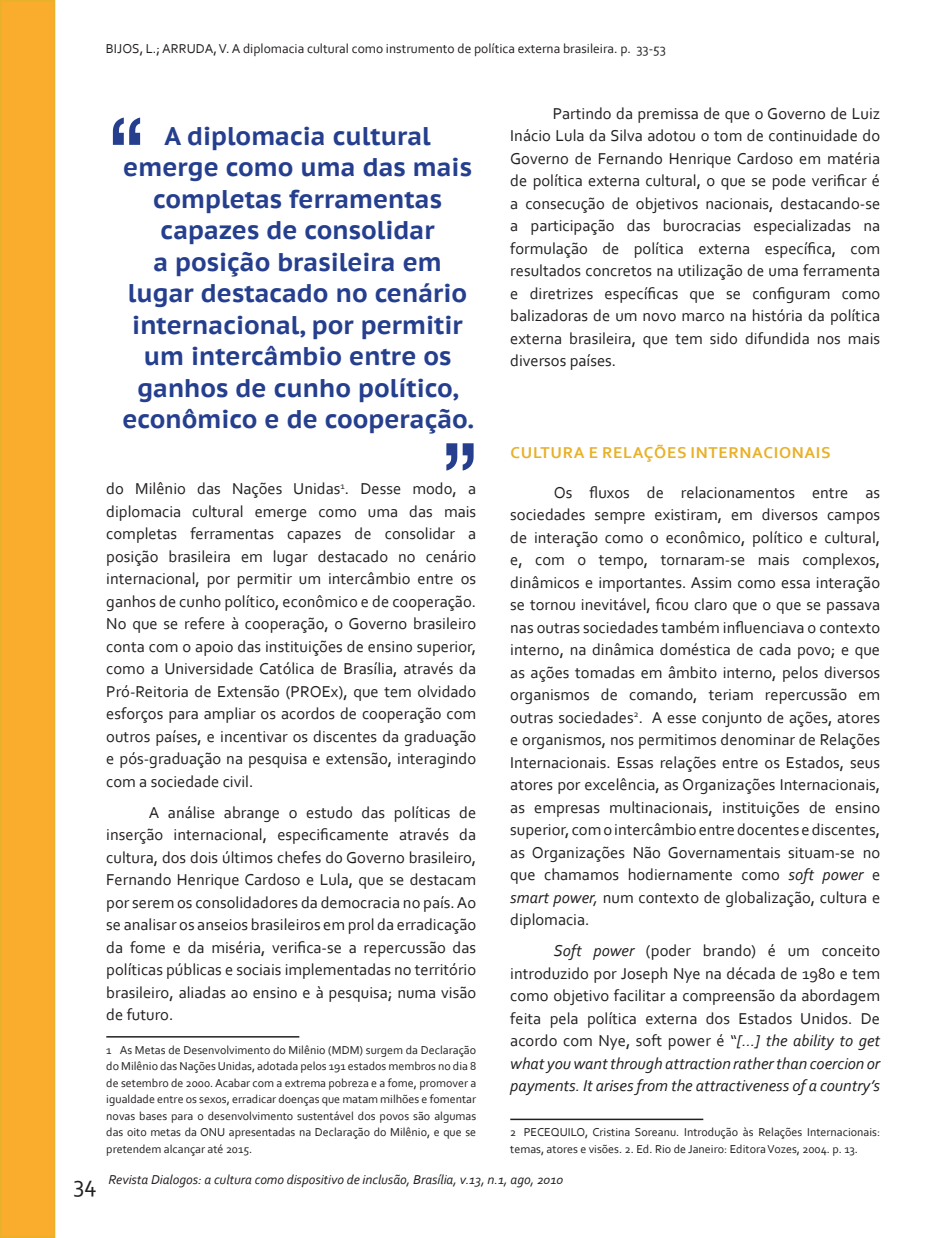
<style>
.page{position:relative;width:944px;height:1238px;background:#fff}
.page>*{position:absolute;margin:0;border:0;box-sizing:border-box;transform-origin:0 0}
.t1{font:108px "Bangla Sangam MN";color:#253f8e}
.tit-art{font:700 25.5px/31.5px "PT Sans Caption";color:#253f8e;text-align:center}
.t2{font:16.5px/22.5px "Corbel";color:#231f20;text-align:justify}
.titulo-dourado{font:700 16.5px "Corbel";letter-spacing:.04em;color:#e8b12a}
.cabeçalho{font:13.5px "Corbel";color:#231f20}
.t3{font:italic 13.5px "Corbel";color:#231f20}
.Footnote_Text{font:12px/16.5px "Corbel";color:#231f20;text-align:justify}
.s1{font-style:italic}
.s2{font-style:normal;font-size:24px}
</style>
<div class="page">
<div style="left:0;top:0;width:55px;height:1237px;background:#faac2c;border:2px solid #e8b12a"></div>
<hr style="left:106px;top:1036px;width:193px;height:1px;background:#231f20">
<hr style="left:510px;top:1118px;width:193px;height:2px;background:#231f20">
<p class="cabeçalho" style="left:106px;top:40px;width:561px">BIJOS, L.; ARRUDA, V. A diplomacia cultural como instrumento de política externa brasileira. p. 33-53</p>
<p class="t1" style="left:106px;top:92px;width:40px">“</p>
<p class="tit-art" style="left:123px;top:119px;width:353px">A diplomacia cultural emerge como uma das mais completas ferramentas capazes de consolidar<br>a posição brasileira em lugar destacado no cenário internacional, por permitir um intercâmbio entre os ganhos de cunho político, econômico e de cooperação.</p>
<p class="t1" style="left:480px;top:496px;width:40px;rotate:-180deg">“</p>
<p class="t2" style="left:106px;top:477px;width:371px">do Milênio das Nações Unidas<sup>1</sup>. Desse modo, a diplomacia cultural emerge como uma das mais completas ferramentas capazes de consolidar a posição brasileira em lugar destacado no cenário internacional, por permitir um intercâmbio entre os ganhos de cunho político, econômico e de cooperação.<br>No que se refere à cooperação, o Governo brasileiro conta com o apoio das instituições de ensino superior, como a Universidade Católica de Brasília, através da Pró-Reitoria de Extensão (PROEx), que tem olvidado esforços para ampliar os acordos de cooperação com outros países, e incentivar os discentes da graduação e pós-graduação na pesquisa e extensão, interagindo com a sociedade civil.</p>
<p class="t2" style="left:106px;top:800px;width:371px;text-indent:43px">A análise abrange o estudo das políticas de inserção internacional, especificamente através da cultura, dos dois últimos chefes do Governo brasileiro, Fernando Henrique Cardoso e Lula, que se destacam por serem os consolidadores da democracia no país. Ao se analisar os anseios brasileiros em prol da erradicação da fome e da miséria, verifica-se a repercussão das políticas públicas e sociais implementadas no território brasileiro, aliadas ao ensino e à pesquisa; numa visão de futuro.</p>
<p class="Footnote_Text" style="left:106px;top:1041px;width:371px">1 As Metas de Desenvolvimento do Milênio (MDM) surgem da Declaração do Milênio das Nações Unidas, adotada pelos 191 estados membros no dia 8 de setembro de 2000. Acabar com a extrema pobreza e a fome, promover a igualdade entre os sexos, erradicar doenças que matam milhões e fomentar novas bases para o desenvolvimento sustentável dos povos são algumas das oito metas da ONU apresentadas na Declaração do Milênio, e que se pretendem alcançar até 2015.</p>
<p class="t2" style="left:510px;top:101px;width:371px;text-indent:43px">Partindo da premissa de que o Governo de Luiz Inácio Lula da Silva adotou o tom de continuidade do Governo de Fernando Henrique Cardoso em matéria de política externa cultural, o que se pode verificar é a consecução de objetivos nacionais, destacando-se a participação das burocracias especializadas na formulação de política externa específica, com resultados concretos na utilização de uma ferramenta e diretrizes específicas que se configuram como balizadoras de um novo marco na história da política externa brasileira, que tem sido difundida nos mais diversos países.</p>
<p class="titulo-dourado" style="left:511px;top:442px;width:322px">CULTURA E RELAÇÕES INTERNACIONAIS</p>
<p class="t2" style="left:510px;top:480px;width:371px;text-indent:43px">Os fluxos de relacionamentos entre as sociedades sempre existiram, em diversos campos de interação como o econômico, político e cultural, e, com o tempo, tornaram-se mais complexos, dinâmicos e importantes. Assim como essa interação se tornou inevitável, ficou claro que o que se passava nas outras sociedades também influenciava o contexto interno, na dinâmica doméstica de cada povo; e que as ações tomadas em âmbito interno, pelos diversos organismos de comando, teriam repercussão em outras sociedades<sup>2</sup>. A esse conjunto de ações, atores e organismos, nos permitimos denominar de Relações Internacionais. Essas relações entre os Estados, seus atores por excelência, as Organizações Internacionais, as empresas multinacionais, instituições de ensino superior, com o intercâmbio entre docentes e discentes, as Organizações Não Governamentais situam-se no que chamamos hodiernamente como <span class="s1">soft power</span> e <span class="s1">smart power,</span> num contexto de globalização, cultura e diplomacia.</p>
<p class="t2" style="left:510px;top:939px;width:371px;text-indent:44px"><span class="s1">Soft power</span> (poder brando) é um conceito introduzido por Joseph Nye na década de 1980 e tem como objetivo facilitar a compreensão da abordagem feita pela política externa dos Estados Unidos. De acordo com Nye, soft power é “<span class="s1">[...] the ability to get what you want through attraction rather than coercion or payments. It arises from the attractiveness of a country’s</span></p>
<p class="Footnote_Text" style="left:510px;top:1123px;width:371px">2 PECEQUILO, Cristina Soreanu. Introdução às Relações Internacionais: temas, atores e visões. 2. Ed. Rio de Janeiro: Editora Vozes, 2004. p. 13.</p>
<p class="t3" style="left:73px;top:1171px;width:492px"><span class="s2">34</span> Revista Dialogos: a cultura como dispositivo de inclusão, Brasília, v.13, n.1, ago, 2010</p>
</div>
